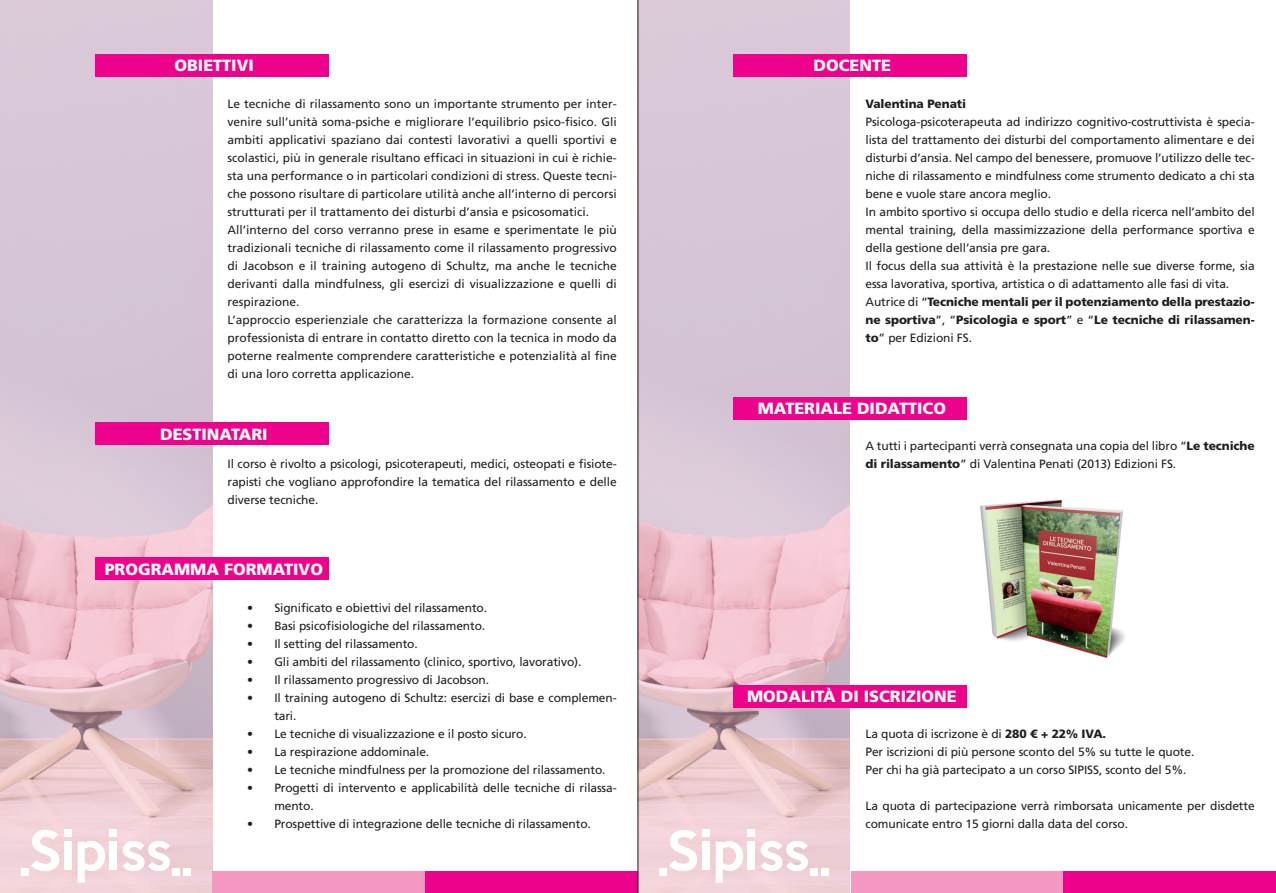
<style>
.page{position:relative;width:1276px;height:893px;background:#fff}
.page>*{position:absolute;margin:0;border:0;box-sizing:border-box;transform-origin:0 0}
.t1{font:900 16.2px "Frutiger LT Std";color:#fff}
.t2{font:12px/18px "Frutiger LT Std";letter-spacing:-.01em;color:#231f20}
.t3{font:900 12px "Frutiger LT Std";letter-spacing:-.01em;color:#231f20}
.s1{font-weight:900}
</style>
<div class="page">
<img style="left:0;top:0;width:213px;height:893px">
<img style="left:637px;top:0;width:213px;height:893px">
<div style="left:95px;top:54px;width:234px;height:23px;background:#ed028c"></div>
<div style="left:95px;top:557px;width:234px;height:23px;background:#ed028c"></div>
<div style="left:95px;top:422px;width:234px;height:23px;background:#ed028c"></div>
<div style="left:213px;top:871px;width:212px;height:22px;background:#f499c2"></div>
<div style="left:425px;top:871px;width:213px;height:22px;background:#ed028c"></div>
<svg style="left:31px;top:830px;width:28px;height:41px"></svg>
<div style="left:64px;top:842px;width:7px;height:28px;background:#fff"></div>
<div style="left:64px;top:829px;width:7px;height:8px;background:#fff"></div>
<svg style="left:78px;top:841px;width:27px;height:42px"></svg>
<div style="left:110px;top:842px;width:7px;height:28px;background:#fff"></div>
<div style="left:110px;top:829px;width:7px;height:8px;background:#fff"></div>
<svg style="left:123px;top:841px;width:47px;height:30px"></svg>
<div style="left:21px;top:869px;width:8px;height:7px;background:#fff"></div>
<div style="left:184px;top:868px;width:7px;height:8px;background:#fff"></div>
<div style="left:172px;top:868px;width:7px;height:7px;background:#fff"></div>
<div style="left:850px;top:871px;width:213px;height:22px;background:#f499c2"></div>
<div style="left:1063px;top:871px;width:213px;height:22px;background:#ed028c"></div>
<div style="left:733px;top:54px;width:234px;height:23px;background:#ed028c"></div>
<img style="left:980px;top:499px;width:145px;height:159px">
<div style="left:733px;top:396px;width:234px;height:23px;background:#ed028c"></div>
<div style="left:733px;top:685px;width:234px;height:23px;background:#ed028c"></div>
<svg style="left:669px;top:830px;width:28px;height:41px"></svg>
<div style="left:702px;top:842px;width:7px;height:28px;background:#fff"></div>
<div style="left:702px;top:829px;width:7px;height:8px;background:#fff"></div>
<svg style="left:715px;top:841px;width:28px;height:42px"></svg>
<div style="left:748px;top:842px;width:7px;height:28px;background:#fff"></div>
<div style="left:747px;top:829px;width:8px;height:8px;background:#fff"></div>
<svg style="left:760px;top:841px;width:48px;height:30px"></svg>
<div style="left:659px;top:869px;width:8px;height:7px;background:#fff"></div>
<div style="left:821px;top:868px;width:8px;height:8px;background:#fff"></div>
<div style="left:809px;top:868px;width:8px;height:7px;background:#fff"></div>
<hr style="left:638px;top:0;width:1px;height:893px;background:#231f20">
<h1 class="t1" style="left:175px;top:56px;width:81px">OBIETTIVI</h1>
<p class="t2" style="left:227px;top:95px;width:391px">Le tecniche di rilassamento sono un importante strumento per inter&shy;venire sull’unità soma-psiche e migliorare l’equilibrio psico-fisico. Gli ambiti applicativi spaziano dai contesti lavorativi a quelli sportivi e scolastici, più in generale risultano efficaci in situazioni in cui è richie&shy;sta una performance o in particolari condizioni di stress. Queste tecni&shy;che possono risultare di particolare utilità anche all’interno di percorsi strutturati per il trattamento dei disturbi d’ansia e psicosomatici.<br>All’interno del corso verranno prese in esame e sperimentate le più tradizionali tecniche di rilassamento come il rilassamento progressivo di Jacobson e il training autogeno di Schultz, ma anche le tecniche derivanti dalla mindfulness, gli esercizi di visualizzazione e quelli di respirazione.<br>L’approccio esperienziale che caratterizza la formazione consente al professionista di entrare in contatto diretto con la tecnica in modo da poterne realmente comprendere caratteristiche e potenzialità al fine di una loro corretta applicazione.</p>
<h1 class="t1" style="left:160px;top:424px;width:109px">DESTINATARI</h1>
<p class="t2" style="left:227px;top:455px;width:391px;text-align:justify">Il corso è rivolto a psicologi, psicoterapeuti, medici, osteopati e fisiote&shy;rapisti che vogliano approfondire la tematica del rilassamento e delle diverse tecniche.</p>
<h1 class="t1" style="left:105px;top:559px;width:220px">PROGRAMMA FORMATIVO</h1>
<p class="t2" style="left:247px;top:599px;width:241px">• Significato e obiettivi del rilassamento.</p>
<p class="t2" style="left:247px;top:617px;width:239px">• Basi psicofisiologiche del rilassamento.</p>
<p class="t2" style="left:247px;top:635px;width:172px">• Il setting del rilassamento.</p>
<p class="t2" style="left:247px;top:653px;width:335px">• Gli ambiti del rilassamento (clinico, sportivo, lavorativo).</p>
<p class="t2" style="left:247px;top:671px;width:243px">• Il rilassamento progressivo di Jacobson.</p>
<p class="t2" style="left:274px;top:689px;width:344px;text-indent:-27px">• Il training autogeno di Schultz: esercizi di base e complemen&shy;tari.</p>
<p class="t2" style="left:247px;top:725px;width:281px">• Le tecniche di visualizzazione e il posto sicuro.</p>
<p class="t2" style="left:247px;top:743px;width:183px">• La respirazione addominale.</p>
<p class="t2" style="left:247px;top:761px;width:360px">• Le tecniche mindfulness per la promozione del rilassamento.</p>
<p class="t2" style="left:274px;top:779px;width:344px;text-indent:-27px">• Progetti di intervento e applicabilità delle tecniche di rilassa&shy;mento.</p>
<p class="t2" style="left:247px;top:815px;width:345px">• Prospettive di integrazione delle tecniche di rilassamento.</p>
<h1 class="t1" style="left:813px;top:56px;width:79px">DOCENTE</h1>
<p class="t3" style="left:865px;top:97px;width:102px">Valentina Penati</p>
<p class="t2" style="left:865px;top:113px;width:391px">Psicologa-psicoterapeuta ad indirizzo cognitivo-costruttivista è specia&shy;lista del trattamento dei disturbi del comportamento alimentare e dei disturbi d’ansia. Nel campo del benessere, promuove l’utilizzo delle tec&shy;niche di rilassamento e mindfulness come strumento dedicato a chi sta bene e vuole stare ancora meglio.<br>In ambito sportivo si occupa dello studio e della ricerca nell’ambito del mental training, della massimizzazione della performance sportiva e della gestione dell’ansia pre gara.<br>Il focus della sua attività è la prestazione nelle sue diverse forme, sia essa lavorativa, sportiva, artistica o di adattamento alle fasi di vita.<br>Autrice di “<span class="s1">Tecniche mentali per il potenziamento della prestazio&shy;ne sportiva</span>”, “<span class="s1">Psicologia e sport</span>” e “<span class="s1">Le tecniche di rilassamen&shy;to</span>” per Edizioni FS.</p>
<h1 class="t1" style="left:757px;top:399px;width:190px">MATERIALE DIDATTICO</h1>
<p class="t2" style="left:865px;top:437px;width:391px">A tutti i partecipanti verrà consegnata una copia del libro “<span class="s1">Le tecniche di rilassamento</span>” di Valentina Penati (2013) Edizioni FS.</p>
<h1 class="t1" style="left:747px;top:687px;width:211px">MODALITÀ DI ISCRIZIONE</h1>
<p class="t2" style="left:865px;top:725px;width:330px">La quota di iscrizone è di <span class="s1">280 € + 22% IVA.<br></span>Per iscrizioni di più persone sconto del 5% su tutte le quote.<br>Per chi ha già partecipato a un corso SIPISS, sconto del 5%.</p>
<p class="t2" style="left:865px;top:797px;width:391px">La quota di partecipazione verrà rimborsata unicamente per disdette comunicate entro 15 giorni dalla data del corso.</p>
</div>
